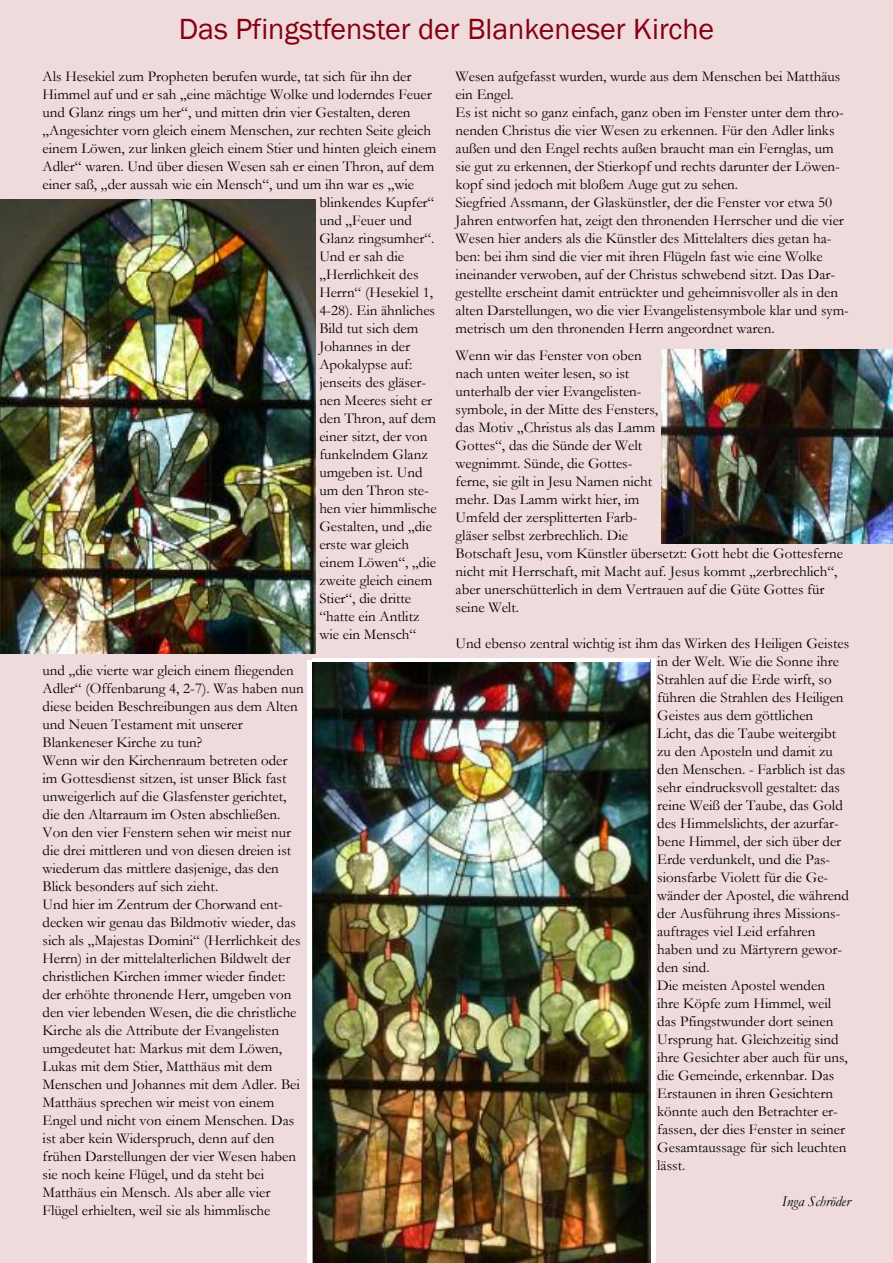
<style>
.page{position:relative;width:893px;height:1263px;background:#efdadc}
.page>*{position:absolute;margin:0;border:0;box-sizing:border-box;transform-origin:0 0}
.t1{font:30px "Franklin Gothic";color:#850012}
.t2{font:15px/18px "Garamond";color:#000}
.t3{font:italic 15px "Garamond";color:#000}
</style>
<div class="page">
<img style="left:0;top:199px;width:315px;height:454px">
<img style="left:662px;top:350px;width:231px;height:194px">
<img style="left:312px;top:659px;width:339px;height:604px">
<hr style="left:312px;top:658px;width:338px;height:4px;background:#fff">
<div style="left:651px;top:658px;width:5px;height:605px;background:#fff"></div>
<div style="left:307px;top:660px;width:5px;height:603px;background:#fff"></div>
<h1 class="t1" style="left:179px;top:12px;width:537px">Das Pfingstfenster der Blankeneser Kirche</h1>
<p class="t2" style="left:43px;top:67px;width:371px">Als Hesekiel zum Propheten berufen wurde, tat sich für ihn der</p>
<p class="t2" style="left:43px;top:85px;width:391px">Himmel auf und er sah „eine mächtige Wolke und loderndes Feuer</p>
<p class="t2" style="left:43px;top:103px;width:370px">und Glanz rings um her“, und mitten drin vier Gestalten, deren</p>
<p class="t2" style="left:43px;top:121px;width:390px">„Angesichter vorn gleich einem Menschen, zur rechten Seite gleich</p>
<p class="t2" style="left:43px;top:139px;width:395px">einem Löwen, zur linken gleich einem Stier und hinten gleich einem</p>
<p class="t2" style="left:43px;top:157px;width:393px">Adler“ waren. Und über diesen Wesen sah er einen Thron, auf dem</p>
<p class="t2" style="left:43px;top:175px;width:373px">einer saß, „der aussah wie ein Mensch“, und um ihn war es „wie</p>
<p class="t2" style="left:319px;top:193px;width:116px">blinkendes Kupfer“</p>
<p class="t2" style="left:319px;top:211px;width:94px">und „Feuer und</p>
<p class="t2" style="left:319px;top:229px;width:117px">Glanz ringsumher“.</p>
<p class="t2" style="left:319px;top:247px;width:86px">Und er sah die</p>
<p class="t2" style="left:319px;top:265px;width:101px">„Herrlichkeit des</p>
<p class="t2" style="left:319px;top:283px;width:115px">Herrn“ (Hesekiel 1,</p>
<p class="t2" style="left:319px;top:301px;width:117px">4-28). Ein ähnliches</p>
<p class="t2" style="left:319px;top:319px;width:101px">Bild tut sich dem</p>
<p class="t2" style="left:319px;top:337px;width:92px">Johannes in der</p>
<p class="t2" style="left:319px;top:355px;width:94px">Apokalypse auf:</p>
<p class="t2" style="left:319px;top:373px;width:108px">jenseits des gläser-</p>
<p class="t2" style="left:319px;top:391px;width:114px">nen Meeres sieht er</p>
<p class="t2" style="left:319px;top:409px;width:118px">den Thron, auf dem</p>
<p class="t2" style="left:319px;top:427px;width:110px">einer sitzt, der von</p>
<p class="t2" style="left:319px;top:445px;width:110px">funkelndem Glanz</p>
<p class="t2" style="left:319px;top:463px;width:105px">umgeben ist. Und</p>
<p class="t2" style="left:319px;top:481px;width:111px">um den Thron ste-</p>
<p class="t2" style="left:319px;top:499px;width:119px">hen vier himmlische</p>
<p class="t2" style="left:319px;top:517px;width:114px">Gestalten, und „die</p>
<p class="t2" style="left:319px;top:535px;width:91px">erste war gleich</p>
<p class="t2" style="left:319px;top:553px;width:118px">einem Löwen“, „die</p>
<p class="t2" style="left:319px;top:571px;width:115px">zweite gleich einem</p>
<p class="t2" style="left:319px;top:589px;width:93px">Stier“, die dritte</p>
<p class="t2" style="left:319px;top:607px;width:102px">“hatte ein Antlitz</p>
<p class="t2" style="left:319px;top:625px;width:99px">wie ein Mensch“</p>
<p class="t2" style="left:43px;top:661px;width:263px">und „die vierte war gleich einem fliegenden Adler“ (Offenbarung 4, 2-7). Was haben nun diese beiden Beschreibungen aus dem Alten und Neuen Testament mit unserer Blankeneser Kirche zu tun?<br>Wenn wir den Kirchenraum betreten oder im Gottesdienst sitzen, ist unser Blick fast unweigerlich auf die Glasfenster gerichtet, die den Altarraum im Osten abschließen.<br>Von den vier Fenstern sehen wir meist nur die drei mittleren und von diesen dreien ist wiederum das mittlere dasjenige, das den Blick besonders auf sich zieht.<br>Und hier im Zentrum der Chorwand ent&shy;decken wir genau das Bildmotiv wieder, das sich als „Majestas Domini“ (Herrlichkeit des Herrn) in der mittelalterlichen Bildwelt der christlichen Kirchen immer wieder findet: der erhöhte thronende Herr, umgeben von den vier lebenden Wesen, die die christliche Kirche als die Attribute der Evangelisten umgedeutet hat: Markus mit dem Löwen, Lukas mit dem Stier, Matthäus mit dem Menschen und Johannes mit dem Adler. Bei Matthäus sprechen wir meist von einem Engel und nicht von einem Menschen. Das ist aber kein Widerspruch, denn auf den frühen Darstellungen der vier Wesen haben sie noch keine Flügel, und da steht bei Matthäus ein Mensch. Als aber alle vier Flügel erhielten, weil sie als himmlische</p>
<p class="t2" style="left:456px;top:67px;width:395px">Wesen aufgefasst wurden, wurde aus dem Menschen bei Matthäus ein Engel.<br>Es ist nicht so ganz einfach, ganz oben im Fenster unter dem thro&shy;nenden Christus die vier Wesen zu erkennen. Für den Adler links außen und den Engel rechts außen braucht man ein Fernglas, um sie gut zu erkennen, der Stierkopf und rechts darunter der Löwen&shy;kopf sind jedoch mit bloßem Auge gut zu sehen.<br>Siegfried Assmann, der Glaskünstler, der die Fenster vor etwa 50<br>Jahren entworfen hat, zeigt den thronenden Herrscher und die vier Wesen hier anders als die Künstler des Mittelalters dies getan ha&shy;ben: bei ihm sind die vier mit ihren Flügeln fast wie eine Wolke ineinander verwoben, auf der Christus schwebend sitzt. Das Dar&shy;gestellte erscheint damit entrückter und geheimnisvoller als in den alten Darstellungen, wo die vier Evangelistensymbole klar und sym&shy;metrisch um den thronenden Herrn angeordnet waren.</p>
<p class="t2" style="left:456px;top:346px;width:389px">Wenn wir das Fenster von oben<br>nach unten weiter lesen, so ist<br>unterhalb der vier Evangelisten-<br>symbole, in der Mitte des Fensters,<br>das Motiv „Christus als das Lamm<br>Gottes“, das die Sünde der Welt<br>wegnimmt. Sünde, die Gottes-<br>ferne, sie gilt in Jesu Namen nicht<br>mehr. Das Lamm wirkt hier, im<br>Umfeld der zersplitterten Farb-<br>gläser selbst zerbrechlich. Die<br>Botschaft Jesu, vom Künstler übersetzt: Gott hebt die Gottesferne nicht mit Herrschaft, mit Macht auf. Jesus kommt „zerbrechlich“, aber unerschütterlich in dem Vertrauen auf die Güte Gottes für seine Welt.</p>
<p class="t2" style="left:657px;top:634px;width:193px;text-indent:-202px">Und ebenso zentral wichtig ist ihm das Wirken des Heiligen Geistes in der Welt. Wie die Sonne ihre<br>Strahlen auf die Erde wirft, so führen die Strahlen des Heiligen<br>Geistes aus dem göttlichen<br>Licht, das die Taube weitergibt zu den Aposteln und damit zu den Menschen. - Farblich ist das sehr eindrucksvoll gestaltet: das reine Weiß der Taube, das Gold des Himmelslichts, der azurfar&shy;bene Himmel, der sich über der<br>Erde verdunkelt, und die Pas&shy;sionsfarbe Violett für die Ge&shy;wänder der Apostel, die während der Ausführung ihres Missions&shy;auftrages viel Leid erfahren haben und zu Märtyrern gewor&shy;den sind.<br>Die meisten Apostel wenden ihre Köpfe zum Himmel, weil das Pfingstwunder dort seinen<br>Ursprung hat. Gleichzeitig sind ihre Gesichter aber auch für uns, die Gemeinde, erkennbar. Das<br>Erstaunen in ihren Gesichtern könnte auch den Betrachter er&shy;fassen, der dies Fenster in seiner<br>Gesamtaussage für sich leuchten lässt.</p>
<p class="t3" style="left:782px;top:1193px;width:70px">Inga Schröder</p>
</div>
